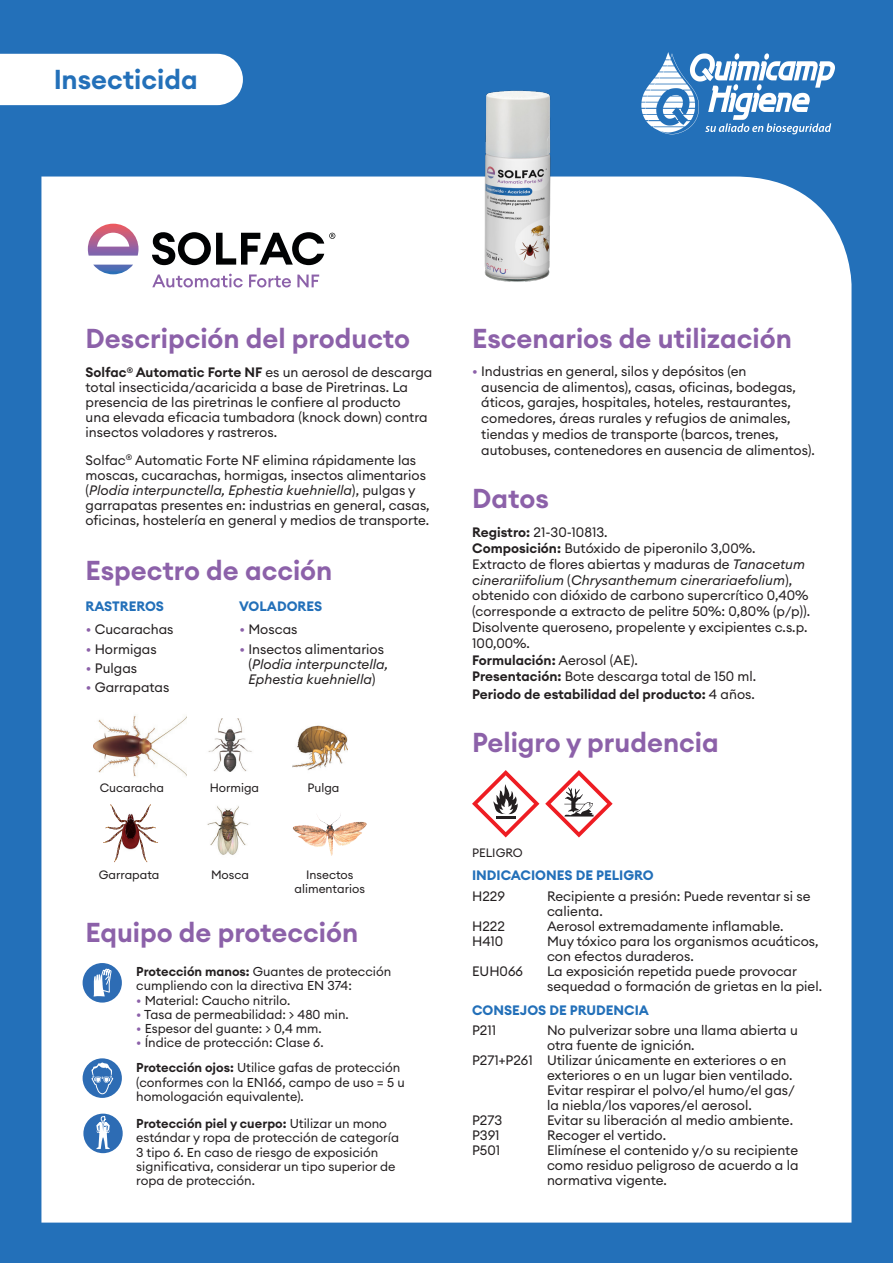
<style>
.page{position:relative;width:893px;height:1263px;background:#2370b9}
.page>*{position:absolute;margin:0;border:0;box-sizing:border-box;transform-origin:0 0}
.Main_Heading{font:600 27px "Euclid Circular A";color:#8c61a9}
.Main_Heading-2{font:600 27px "Euclid Circular A";color:#2370b9}
.t1{font:13.5px/15px "Euclid Circular A";color:#231f20}
.t2{font:600 13.5px "Euclid Circular A";color:#231f20}
.Body_Text{font:700 13.5px "Euclid Circular A";color:#2370b9}
.t3{font:italic 13.5px "Euclid Circular A";color:#231f20}
.t4{font:12.75px/14.2px "Euclid Circular A";color:#231f20}
.t5{font:12px/13.5px "Euclid Circular A";color:#231f20;text-align:center}
.s1{font-weight:600}
.s2{font-style:italic}
.s3{color:#8c61a9}
.s4{font-style:normal}
.s5{font-weight:400}
</style>
<div class="page">
<div style="left:0;top:54px;width:243px;height:51px;background:#fff"></div>
<div style="left:41px;top:177px;width:810px;height:1045px;background:#fff"></div>
<img style="left:425px;top:90px;width:193px;height:217px">
<div style="left:83px;top:963px;width:39px;height:39px;background:#2d6cb4;border-radius:50%"></div>
<svg style="left:93px;top:963px;width:18px;height:33px"></svg>
<div style="left:83px;top:1058px;width:39px;height:40px;background:#2d6cb4;border-radius:50%"></div>
<svg style="left:91px;top:1062px;width:23px;height:32px"></svg>
<div style="left:83px;top:1113px;width:40px;height:40px;background:#2d6cb4;border-radius:50%"></div>
<svg style="left:96px;top:1116px;width:14px;height:33px"></svg>
<img style="left:93px;top:707px;width:93px;height:76px">
<img style="left:199px;top:799px;width:59px;height:59px">
<img style="left:204px;top:719px;width:52px;height:52px">
<img style="left:293px;top:721px;width:54px;height:54px">
<img style="left:321px;top:812px;width:20px;height:13px">
<svg style="left:103px;top:804px;width:55px;height:58px;background:#daccca"></svg>
<svg style="left:545px;top:770px;width:68px;height:67px;background:#efd0d1"></svg>
<svg style="left:472px;top:770px;width:67px;height:67px;background:#eccccd"></svg>
<hr style="left:496px;top:816px;width:20px;height:2px;background:#231f20">
<svg style="left:152px;top:274px;width:91px;height:13px"></svg>
<svg style="left:249px;top:274px;width:42px;height:13px"></svg>
<svg style="left:152px;top:232px;width:183px;height:33px;background:#939394"></svg>
<svg style="left:88px;top:224px;width:50px;height:50px;background:#cab0cb"></svg>
<svg style="left:297px;top:275px;width:22px;height:12px"></svg>
<img style="left:641px;top:52px;width:194px;height:83px">
<p class="Main_Heading-2" style="left:54px;top:62px;width:146px">Insecticida</p>
<p class="Main_Heading" style="left:86px;top:321px;width:326px">Descripción del producto</p>
<p class="t1" style="left:86px;top:365px;width:348px"><span class="s1">Solfac</span><sup>®</sup> <span class="s1">Automatic Forte NF</span> es un aerosol de descarga total insecticida/acaricida a base de Piretrinas. La presencia de las piretrinas le confiere al producto<br>una elevada eficacia tumbadora (knock down) contra insectos voladores y rastreros.</p>
<p class="t1" style="left:86px;top:452px;width:346px">Solfac<sup>®</sup> Automatic Forte NF elimina rápidamente las moscas, cucarachas, hormigas, insectos alimentarios (<span class="s2">Plodia interpunctella, Ephestia kuehniella</span>), pulgas y garrapatas presentes en: industrias en general, casas, oficinas, hostelería en general y medios de transporte.</p>
<p class="Main_Heading" style="left:86px;top:553px;width:248px">Espectro de acción</p>
<p class="Body_Text" style="left:86px;top:597px;width:80px">RASTREROS</p>
<p class="t1" style="left:86px;top:622px;width:89px"><span class="s3">•</span> Cucarachas</p>
<p class="t1" style="left:86px;top:641px;width:72px"><span class="s3">•</span> Hormigas</p>
<p class="t1" style="left:86px;top:660px;width:53px"><span class="s3">•</span> Pulgas</p>
<p class="t1" style="left:86px;top:680px;width:85px"><span class="s3">•</span> Garrapatas</p>
<p class="Body_Text" style="left:239px;top:597px;width:85px">VOLADORES</p>
<p class="t1" style="left:239px;top:622px;width:59px"><span class="s3">•</span> Moscas</p>
<p class="t1" style="left:239px;top:641px;width:146px"><span class="s3">•</span> Insectos alimentarios</p>
<p class="t3" style="left:249px;top:655px;width:141px"><span class="s4">(</span>Plodia interpunctella,</p>
<p class="t3" style="left:249px;top:670px;width:129px">Ephestia kuehniella<span class="s4">)</span></p>
<p class="t5" style="left:100px;top:781px;width:66px">Cucaracha</p>
<p class="t5" style="left:210px;top:781px;width:51px">Hormiga</p>
<p class="t5" style="left:307px;top:781px;width:34px">Pulga</p>
<p class="t5" style="left:99px;top:868px;width:62px">Garrapata</p>
<p class="t5" style="left:211px;top:868px;width:40px">Mosca</p>
<p class="t5" style="left:295px;top:868px;width:72px">Insectos alimentarios</p>
<p class="Main_Heading" style="left:85px;top:915px;width:274px">Equipo de protección</p>
<p class="t4" style="left:136px;top:964px;width:257px"><span class="s1">Protección manos:</span> Guantes de protección cumpliendo con la directiva EN 374:</p>
<p class="t4" style="left:136px;top:993px;width:156px"><span class="s3">•</span> Material: Caucho nitrilo.</p>
<p class="t4" style="left:136px;top:1007px;width:214px"><span class="s3">•</span> Tasa de permeabilidad: &gt; 480 min.</p>
<p class="t4" style="left:136px;top:1021px;width:187px"><span class="s3">•</span> Espesor del guante: &gt; 0,4 mm.</p>
<p class="t4" style="left:136px;top:1035px;width:189px"><span class="s3">•</span> Índice de protección: Clase 6.</p>
<p class="t4" style="left:136px;top:1060px;width:266px"><span class="s1">Protección ojos:</span> Utilice gafas de protección</p>
<p class="t4" style="left:136px;top:1075px;width:270px">(conformes con la EN166, campo de uso = 5 u</p>
<p class="t4" style="left:136px;top:1089px;width:169px">homologación equivalente).</p>
<p class="t4" style="left:136px;top:1116px;width:264px"><span class="s1">Protección piel y cuerpo:</span> Utilizar un mono estándar y ropa de protección de categoría 3 tipo 6. En caso de riesgo de exposición significativa, considerar un tipo superior de ropa de protección.</p>
<p class="Main_Heading" style="left:472px;top:321px;width:321px">Escenarios de utilización</p>
<p class="t1" style="left:481px;top:363px;width:335px;line-height:15.8px;text-indent:-9px"><span class="s3">•</span> Industrias en general, silos y depósitos (en<br>ausencia de alimentos), casas, oficinas, bodegas, áticos, garajes, hospitales, hoteles, restaurantes, comedores, áreas rurales y refugios de animales, tiendas y medios de transporte (barcos, trenes, autobuses, contenedores en ausencia de alimentos).</p>
<p class="Main_Heading" style="left:472px;top:481px;width:78px">Datos</p>
<p class="t1" style="left:472px;top:525px;width:137px"><span class="s1">Registro:</span> 21-30-10813.</p>
<p class="t1" style="left:472px;top:540px;width:339px;line-height:15.8px"><span class="s1">Composición:</span> Butóxido de piperonilo 3,00%.<br>Extracto de flores abiertas y maduras de <span class="s2">Tanacetum cinerariifolium</span> (<span class="s2">Chrysanthemum cinerariaefolium</span>), obtenido con dióxido de carbono supercrítico 0,40% (corresponde a extracto de pelitre 50%: 0,80% (p/p)).<br>Disolvente queroseno, propelente y excipientes c.s.p.<br>100,00%.</p>
<p class="t2" style="left:472px;top:652px;width:167px">Formulación: <span class="s5">Aerosol (AE).</span></p>
<p class="t1" style="left:472px;top:669px;width:286px"><span class="s1">Presentación:</span> Bote descarga total de 150 ml.</p>
<p class="t2" style="left:472px;top:685px;width:284px">Periodo de estabilidad del producto: <span class="s5">4 años.</span></p>
<p class="Main_Heading" style="left:472px;top:725px;width:248px">Peligro y prudencia</p>
<p class="t5" style="left:472px;top:846px;width:52px">PELIGRO</p>
<p class="Body_Text" style="left:472px;top:866px;width:183px">INDICACIONES DE PELIGRO</p>
<p class="t1" style="left:472px;top:888px;width:34px">H229</p>
<p class="t1" style="left:547px;top:888px;width:265px">Recipiente a presión: Puede reventar si se calienta.</p>
<p class="t1" style="left:472px;top:918px;width:34px">H222</p>
<p class="t1" style="left:547px;top:918px;width:238px">Aerosol extremadamente inflamable.</p>
<p class="t1" style="left:472px;top:933px;width:33px">H410</p>
<p class="t1" style="left:547px;top:933px;width:273px">Muy tóxico para los organismos acuáticos, con efectos duraderos.</p>
<p class="t1" style="left:472px;top:963px;width:53px">EUH066</p>
<p class="t1" style="left:547px;top:963px;width:277px">La exposición repetida puede provocar sequedad o formación de grietas en la piel.</p>
<p class="Body_Text" style="left:472px;top:1001px;width:179px">CONSEJOS DE PRUDENCIA</p>
<p class="t1" style="left:472px;top:1022px;width:26px">P211</p>
<p class="t1" style="left:547px;top:1022px;width:252px">No pulverizar sobre una llama abierta u otra fuente de ignición.</p>
<p class="t1" style="left:547px;top:1052px;width:250px;text-indent:-75px">P271+P261 Utilizar únicamente en exteriores o en exteriores o en un lugar bien ventilado.<br>Evitar respirar el polvo/el humo/el gas/ la niebla/los vapores/el aerosol.</p>
<p class="t1" style="left:472px;top:1112px;width:32px">P273</p>
<p class="t1" style="left:547px;top:1112px;width:248px">Evitar su liberación al medio ambiente.</p>
<p class="t1" style="left:472px;top:1127px;width:29px">P391</p>
<p class="t1" style="left:547px;top:1127px;width:121px">Recoger el vertido.</p>
<p class="t1" style="left:472px;top:1142px;width:30px">P501</p>
<p class="t1" style="left:547px;top:1142px;width:253px;text-align:justify">Elimínese el contenido y/o su recipiente como residuo peligroso de acuerdo a la normativa vigente.</p>
</div>
